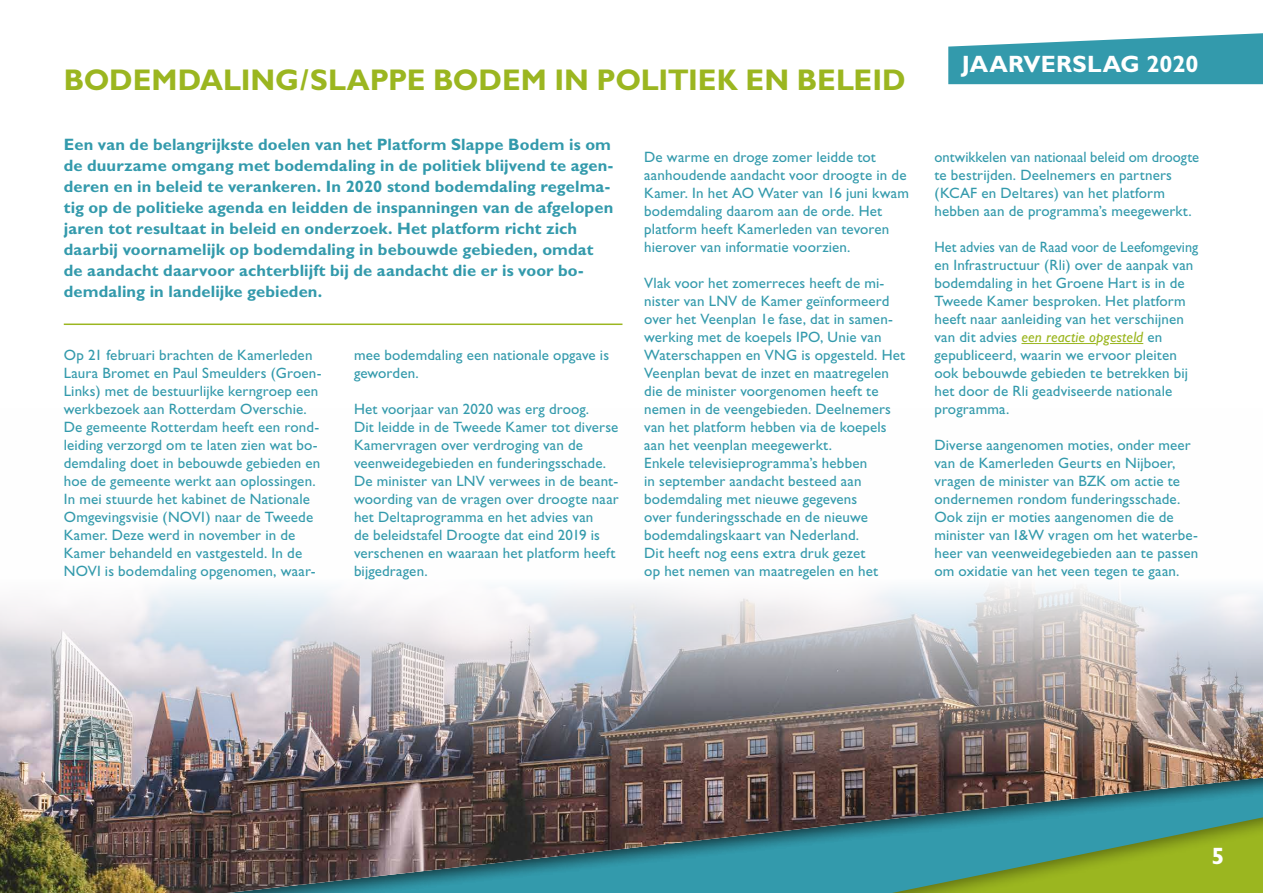
<style>
.page{position:relative;width:1263px;height:893px;background:#fff}
.page>*{position:absolute;margin:0;border:0;box-sizing:border-box;transform-origin:0 0}
.t1{font:700 30px "Gill Sans";letter-spacing:-.005em;color:#9bb620}
.t2{font:700 23.7px "Gill Sans";letter-spacing:.005em;color:#fff}
.t3{font:700 16.5px/21px "Gill Sans";letter-spacing:.005em;color:#339aac}
.t4{font:15px/18px "Gill Sans";letter-spacing:.01em;color:#339aac}
.t5{font:15px/18px "Gill Sans";letter-spacing:.01em;color:#339aac;scale:.95 1}
.s1{font-style:italic;color:#9bb620}
</style>
<div class="page">
<img style="left:0;top:584px;width:1263px;height:309px">
<svg style="left:948px;top:33px;width:315px;height:51px;background:#4ea7b7"></svg>
<hr style="left:1021px;top:343px;width:75px;height:1px;background:#9bb620">
<hr style="left:1110px;top:343px;width:33px;height:1px;background:#9bb620">
<hr style="left:64px;top:324px;width:558px;height:1px;background:#9bb620">
<h1 class="t1" style="left:64px;top:62px;width:843px">BODEMDALING/SLAPPE BODEM IN POLITIEK EN BELEID</h1>
<p class="t3" style="left:64px;top:134px;width:551px">Een van de belangrijkste doelen van het Platform Slappe Bodem is om de duurzame omgang met bodemdaling in de politiek blijvend te agen&shy;deren en in beleid te verankeren. In 2020 stond bodemdaling regelma&shy;tig op de politieke agenda en leidden de inspanningen van de afgelopen jaren tot resultaat in beleid en onderzoek. Het platform richt zich daarbij voornamelijk op bodemdaling in bebouwde gebieden, omdat de aandacht daarvoor achterblijft bij de aandacht die er is voor bo&shy;demdaling in landelijke gebieden.</p>
<p class="t4" style="left:64px;top:346px;width:259px">Op 21 februari brachten de Kamerleden Laura Bromet en Paul Smeulders (Groen-Links) met de bestuurlijke kerngroep een werkbezoek aan Rotterdam Overschie.<br>De gemeente Rotterdam heeft een rond&shy;leiding verzorgd om te laten zien wat bo&shy;demdaling doet in bebouwde gebieden en hoe de gemeente werkt aan oplossingen.<br>In mei stuurde het kabinet de Nationale Omgevingsvisie (NOVI) naar de Tweede Kamer. Deze werd in november in de Kamer behandeld en vastgesteld. In de NOVI is bodemdaling opgenomen, waar-</p>
<p class="t4" style="left:354px;top:346px;width:257px">mee bodemdaling een nationale opgave is geworden.</p>
<p class="t4" style="left:354px;top:400px;width:266px">Het voorjaar van 2020 was erg droog.<br>Dit leidde in de Tweede Kamer tot diverse Kamervragen over verdroging van de veenweidegebieden en funderingsschade.<br>De minister van LNV verwees in de beant&shy;woording van de vragen over droogte naar het Deltaprogramma en het advies van<br>de beleidstafel Droogte dat eind 2019 is verschenen en waaraan het platform heeft bijgedragen.</p>
<p class="t4" style="left:644px;top:148px;width:266px">De warme en droge zomer leidde tot aanhoudende aandacht voor droogte in de Kamer. In het AO Water van 16 juni kwam bodemdaling daarom aan de orde. Het platform heeft Kamerleden van tevoren hierover van informatie voorzien.</p>
<p class="t4" style="left:644px;top:274px;width:262px">Vlak voor het zomerreces heeft de mi&shy;nister van LNV de Kamer geïnformeerd over het Veenplan 1e fase, dat in samen&shy;werking met de koepels IPO, Unie van Waterschappen en VNG is opgesteld. Het Veenplan bevat de inzet en maatregelen die de minister voorgenomen heeft te nemen in de veengebieden. Deelnemers van het platform hebben via de koepels aan het veenplan meegewerkt.<br>Enkele televisieprogramma’s hebben<br>in september aandacht besteed aan bodemdaling met nieuwe gegevens<br>over funderingsschade en de nieuwe bodemdalingskaart van Nederland.<br>Dit heeft nog eens extra druk gezet<br>op het nemen van maatregelen en het</p>
<h2 class="t2" style="left:962px;top:50px;width:238px">JAARVERSLAG 2020</h2>
<p class="t4" style="left:934px;top:148px;width:266px">ontwikkelen van nationaal beleid om droogte te bestrijden. Deelnemers en partners (KCAF en Deltares) van het platform hebben aan de programma’s meegewerkt.</p>
<p class="t5" style="left:934px;top:238px;width:279px">Het advies van de Raad voor de Leefomgeving en Infrastructuur (Rli) over de aanpak van bodemdaling in het Groene Hart is in de Tweede Kamer besproken. Het platform heeft naar aanleiding van het verschijnen van dit advies <span class="s1">een reactie opgesteld</span> en gepubliceerd, waarin we ervoor pleiten ook bebouwde gebieden te betrekken bij het door de Rli geadviseerde nationale programma.</p>
<p class="t4" style="left:934px;top:436px;width:265px">Diverse aangenomen moties, onder meer van de Kamerleden Geurts en Nijboer, vragen de minister van BZK om actie te ondernemen rondom funderingsschade.<br>Ook zijn er moties aangenomen die de minister van I&amp;W vragen om het waterbe&shy;heer van veenweidegebieden aan te passen om oxidatie van het veen tegen te gaan.</p>
<h2 class="t2" style="left:1211px;top:842px;width:15px">5</h2>
</div>
